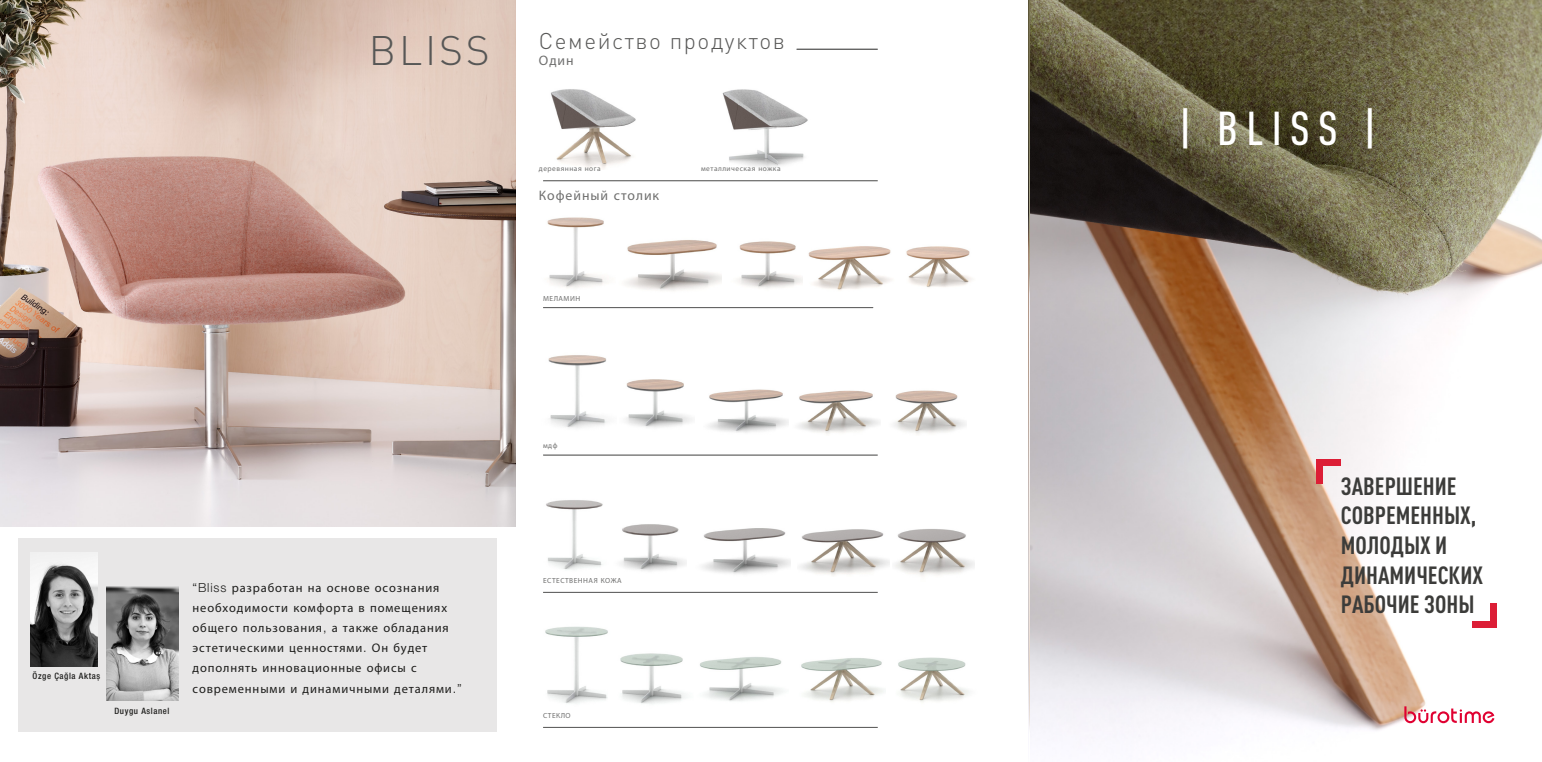
<style>
.page{position:relative;width:1542px;height:762px;background:#fff}
.page>*{position:absolute;margin:0;border:0;box-sizing:border-box;transform-origin:0 0}
.t1{font:500 condensed 46.88px "DIN Pro";letter-spacing:.18em;color:#fff}
.t2{font:300 40.75px "DIN Pro";letter-spacing:.07em;color:#575756}
.t3{font:700 condensed 24.62px/29.5px "DIN Pro";color:#3c3c3a}
.t4{font:300 22.5px "DIN Pro";letter-spacing:.07em;color:#575756}
.t5{font:13.75px "Myriad Pro";letter-spacing:.07em;color:#6f6f6e}
.t6{font:12.5px/20.2px "Myriad Pro";letter-spacing:.07em;color:#1d1d1b}
.t7{font:500 condensed 8.75px "Helvetica Neue LT Pro";letter-spacing:.07em;color:#1d1d1b}
.t8{font:7.38px "Myriad Pro";letter-spacing:.07em;color:#6f6f6e}
.s1{font-family:"Helvetica Neue LT Pro";font-weight:300}
</style>
<div class="page">
<img style="left:0;top:0;width:516px;height:526px">
<img style="left:1028px;top:0;width:513px;height:737px">
<div style="left:18px;top:538px;width:478px;height:194px;background:#e8e7e7"></div>
<hr style="left:796px;top:49px;width:81px;height:1px;background:#575756">
<div style="left:1315px;top:459px;width:7px;height:24px;background:#dc1e36"></div>
<div style="left:1315px;top:459px;width:25px;height:6px;background:#dc1e36"></div>
<div style="left:1490px;top:603px;width:6px;height:24px;background:#dc1e36"></div>
<div style="left:1471px;top:621px;width:25px;height:6px;background:#dc1e36"></div>
<hr style="left:543px;top:307px;width:330px;height:1px;background:#575756">
<hr style="left:543px;top:180px;width:334px;height:1px;background:#575756">
<hr style="left:543px;top:454px;width:334px;height:1px;background:#575756">
<hr style="left:543px;top:592px;width:334px;height:1px;background:#575756">
<hr style="left:543px;top:727px;width:334px;height:1px;background:#575756">
<img style="left:31px;top:553px;width:66px;height:114px">
<img style="left:106px;top:586px;width:72px;height:114px">
<img style="left:551px;top:89px;width:85px;height:80px">
<img style="left:722px;top:89px;width:86px;height:79px">
<img style="left:700px;top:657px;width:83px;height:44px">
<img style="left:545px;top:626px;width:63px;height:78px">
<img style="left:620px;top:653px;width:67px;height:51px">
<img style="left:801px;top:658px;width:83px;height:44px">
<img style="left:898px;top:657px;width:71px;height:45px">
<img style="left:546px;top:500px;width:57px;height:70px">
<img style="left:620px;top:524px;width:67px;height:47px">
<img style="left:702px;top:528px;width:88px;height:46px">
<img style="left:800px;top:529px;width:89px;height:46px">
<img style="left:895px;top:529px;width:79px;height:47px">
<img style="left:547px;top:217px;width:59px;height:71px">
<img style="left:625px;top:240px;width:96px;height:51px">
<img style="left:738px;top:241px;width:65px;height:48px">
<img style="left:548px;top:355px;width:59px;height:73px">
<img style="left:626px;top:379px;width:66px;height:49px">
<img style="left:708px;top:389px;width:80px;height:44px">
<img style="left:798px;top:390px;width:82px;height:44px">
<img style="left:894px;top:390px;width:72px;height:44px">
<img style="left:808px;top:246px;width:83px;height:44px">
<img style="left:906px;top:246px;width:66px;height:42px">
<svg style="left:1404px;top:706px;width:90px;height:17px"></svg>
<h2 class="t2" style="left:369px;top:19px;width:122px">BLISS</h2>
<h3 class="t4" style="left:539px;top:24px;width:247px">Семейство продуктов</h3>
<p class="t5" style="left:539px;top:52px;width:36px">Один</p>
<p class="t8" style="left:539px;top:164px;width:63px">деревянная нога</p>
<p class="t8" style="left:701px;top:164px;width:81px">металлическая ножка</p>
<p class="t5" style="left:539px;top:187px;width:122px">Кофейный столик</p>
<p class="t8" style="left:543px;top:294px;width:39px">МЕЛАМИН</p>
<p class="t7" style="left:33px;top:671px;width:69px">Özge Çağla Aktaș</p>
<p class="t7" style="left:114px;top:706px;width:57px">Duygu Aslanel</p>
<p class="t6" style="left:192px;top:577px;width:271px"><span class="s1">“Bliss</span> разработан на основе осознания необходимости комфорта в помещениях общего пользования<span class="s1">,</span> а также обладания эстетическими ценностями<span class="s1">.</span> Он будет дополнять инновационные офисы с современными и динамичными деталями<span class="s1">.”</span></p>
<p class="t8" style="left:543px;top:440px;width:16px">мдф</p>
<p class="t8" style="left:543px;top:575px;width:80px">ЕСТЕСТВЕННАЯ КОЖА</p>
<p class="t8" style="left:543px;top:710px;width:29px">СТЕКЛО</p>
<h1 class="t1" style="left:1178px;top:94px;width:200px">| BLISS |</h1>
<h3 class="t3" style="left:1340px;top:469px;width:144px">ЗАВЕРШЕНИЕ<br>СОВРЕМЕННЫХ,<br>МОЛОДЫХ И<br>ДИНАМИЧЕСКИХ<br>РАБОЧИЕ ЗОНЫ</h3>
</div>
